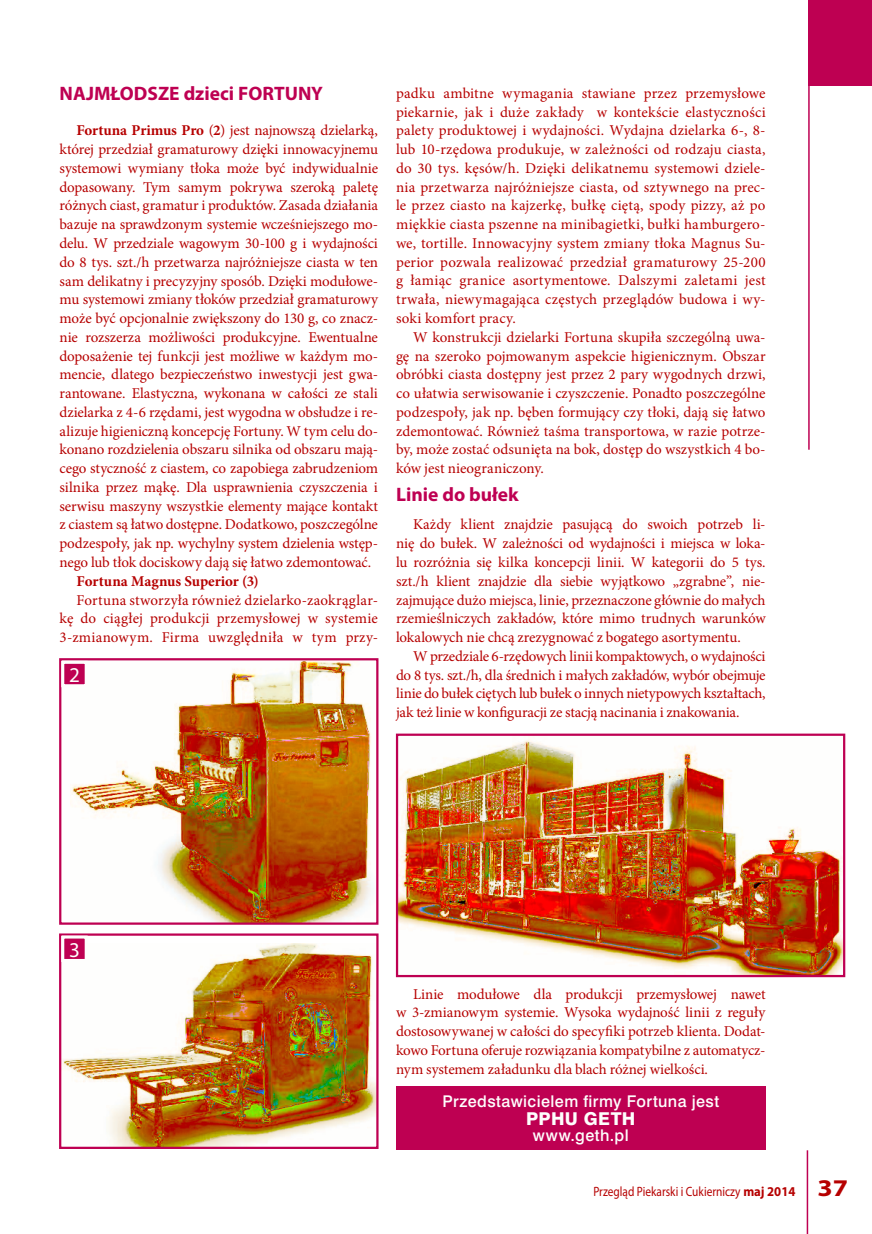
<style>
.page{position:relative;width:872px;height:1234px;background:#fff}
.page>*{position:absolute;margin:0;border:0;box-sizing:border-box;transform-origin:0 0}
.t1{font:21.15px "Myriad Pro";color:#fefefd}
.t2{font:700 19.5px "Myriad Pro";color:#be0052}
.t3{font:16.5px "Swis 721 Hv PL";letter-spacing:.025em;color:#fefefd}
.t4{font:15px/18.8px "Minion Pro";letter-spacing:-.005em;color:#b60000;text-align:justify}
.t5{font:15px "Swis 721 Md PL";letter-spacing:.03em;color:#fefefd}
.t6{font:700 15px "Minion Pro";color:#b60000}
.t7{font:13.5px "Myriad Pro";color:#b60000;scale:.84 1}
.s1{font-weight:700}
.s2{font-weight:700;font-size:24px}
</style>
<div class="page">
<hr style="left:806px;top:1149px;width:2px;height:84px;background:#be0052">
<hr style="left:808px;top:0;width:1px;height:449px;background:#be0052">
<div style="left:808px;top:0;width:64px;height:85px;background:#be0052"></div>
<div style="left:396px;top:1086px;width:369px;height:63px;background:#be0052"></div>
<img style="left:71px;top:661px;width:300px;height:260px">
<div style="left:59px;top:658px;width:319px;height:266px;border:2px solid #be0052"></div>
<img style="left:62px;top:943px;width:313px;height:202px">
<div style="left:59px;top:933px;width:319px;height:215px;border:2px solid #be0052"></div>
<div style="left:63px;top:662px;width:23px;height:23px;background:#be0052"></div>
<div style="left:61px;top:660px;width:27px;height:27px;border:3px solid #fefefd"></div>
<div style="left:63px;top:936px;width:23px;height:24px;background:#be0052"></div>
<div style="left:61px;top:935px;width:27px;height:26px;border:3px solid #fefefd"></div>
<img style="left:399px;top:739px;width:443px;height:234px">
<div style="left:396px;top:733px;width:449px;height:243px;border:2px solid #be0052"></div>
<h2 class="t2" style="left:60px;top:80px;width:265px">NAJMŁODSZE dzieci FORTUNY</h2>
<p class="t4" style="left:60px;top:121px;width:320px;text-indent:17px"><span class="s1">Fortuna Primus Pro</span> (<span class="s1">2</span>) jest najnowszą dzielarką, której przedział gramaturowy dzięki innowacyjnemu systemowi wymiany tłoka może być indywidualnie dopasowany. Tym samym pokrywa szeroką paletę różnych ciast, gramatur i produktów. Zasada działania bazuje na sprawdzonym systemie wcześniejszego mo&shy;delu. W przedziale wagowym 30-100 g i wydajności do 8 tys. szt./h przetwarza najróżniejsze ciasta w ten sam delikatny i precyzyjny sposób. Dzięki modułowe&shy;mu systemowi zmiany tłoków przedział gramaturowy może być opcjonalnie zwiększony do 130 g, co znacz&shy;nie rozszerza możliwości produkcyjne. Ewentualne doposażenie tej funkcji jest możliwe w każdym mo&shy;mencie, dlatego bezpieczeństwo inwestycji jest gwa&shy;rantowane. Elastyczna, wykonana w całości ze stali dzielarka z 4-6 rzędami, jest wygodna w obsłudze i re&shy;alizuje higieniczną koncepcję Fortuny. W tym celu do&shy;konano rozdzielenia obszaru silnika od obszaru mają&shy;cego styczność z ciastem, co zapobiega zabrudzeniom silnika przez mąkę. Dla usprawnienia czyszczenia i serwisu maszyny wszystkie elementy mające kontakt z ciastem są łatwo dostępne. Dodatkowo, poszczególne podzespoły, jak np. wychylny system dzielenia wstęp&shy;nego lub tłok dociskowy dają się łatwo zdemontować.</p>
<p class="t6" style="left:77px;top:570px;width:184px">Fortuna Magnus Superior (3)</p>
<p class="t4" style="left:60px;top:590px;width:320px;text-indent:17px">Fortuna stworzyła również dzielarko-zaokrąglar&shy;kę do ciągłej produkcji przemysłowej w systemie 3-zmianowym. Firma uwzględniła w tym przy-</p>
<h1 class="t1" style="left:69px;top:661px;width:12px">2</h1>
<p class="t4" style="left:396px;top:84px;width:371px">padku ambitne wymagania stawiane przez przemysłowe piekarnie, jak i duże zakłady w kontekście elastyczności palety produktowej i wydajności. Wydajna dzielarka 6-, 8- lub 10-rzędowa produkuje, w zależności od rodzaju ciasta, do 30 tys. kęsów/h. Dzięki delikatnemu systemowi dziele&shy;nia przetwarza najróżniejsze ciasta, od sztywnego na prec&shy;le przez ciasto na kajzerkę, bułkę ciętą, spody pizzy, aż po miękkie ciasta pszenne na minibagietki, bułki hamburgero&shy;we, tortille. Innowacyjny system zmiany tłoka Magnus Su&shy;perior pozwala realizować przedział gramaturowy 25-200 g łamiąc granice asortymentowe. Dalszymi zaletami jest trwała, niewymagająca częstych przeglądów budowa i wy&shy;soki komfort pracy.</p>
<p class="t4" style="left:396px;top:327px;width:371px;text-indent:17px">W konstrukcji dzielarki Fortuna skupiła szczególną uwa&shy;gę na szeroko pojmowanym aspekcie higienicznym. Obszar obróbki ciasta dostępny jest przez 2 pary wygodnych drzwi, co ułatwia serwisowanie i czyszczenie. Ponadto poszczególne podzespoły, jak np. bęben formujący czy tłoki, dają się łatwo zdemontować. Również taśma transportowa, w razie potrze&shy;by, może zostać odsunięta na bok, dostęp do wszystkich 4 bo&shy;ków jest nieograniczony.</p>
<h2 class="t2" style="left:396px;top:482px;width:124px">Linie do bułek</h2>
<p class="t4" style="left:396px;top:515px;width:371px;text-indent:17px">Każdy klient znajdzie pasującą do swoich potrzeb li&shy;nię do bułek. W zależności od wydajności i miejsca w loka&shy;lu rozróżnia się kilka koncepcji linii. W kategorii do 5 tys. szt./h klient znajdzie dla siebie wyjątkowo „zgrabne”, nie&shy;zajmujące dużo miejsca, linie, przeznaczone głównie do małych rzemieślniczych zakładów, które mimo trudnych warunków lokalowych nie chcą zrezygnować z bogatego asortymentu.</p>
<p class="t4" style="left:396px;top:646px;width:371px;text-indent:17px">W przedziale 6-rzędowych linii kompaktowych, o wydajności do 8 tys. szt./h, dla średnich i małych zakładów, wybór obejmuje linie do bułek ciętych lub bułek o innych nietypowych kształtach, jak też linie w konfiguracji ze stacją nacinania i znakowania.</p>
<h1 class="t1" style="left:69px;top:936px;width:12px">3</h1>
<p class="t4" style="left:396px;top:984px;width:371px;text-indent:17px">Linie modułowe dla produkcji przemysłowej nawet w 3-zmianowym systemie. Wysoka wydajność linii z reguły dostosowywanej w całości do specyfiki potrzeb klienta. Dodat&shy;kowo Fortuna oferuje rozwiązania kompatybilne z automatycz&shy;nym systemem załadunku dla blach różnej wielkości.</p>
<p class="t5" style="left:442px;top:1091px;width:278px">Przedstawicielem firmy Fortuna jest</p>
<p class="t3" style="left:526px;top:1107px;width:108px">PPHU Geth</p>
<p class="t5" style="left:533px;top:1125px;width:97px">www.geth.pl</p>
<p class="t7" style="left:593px;top:1183px;width:305px">Przegląd Piekarski i Cukierniczy <span class="s1">maj 2014</span> <span class="s2">37</span></p>
</div>
